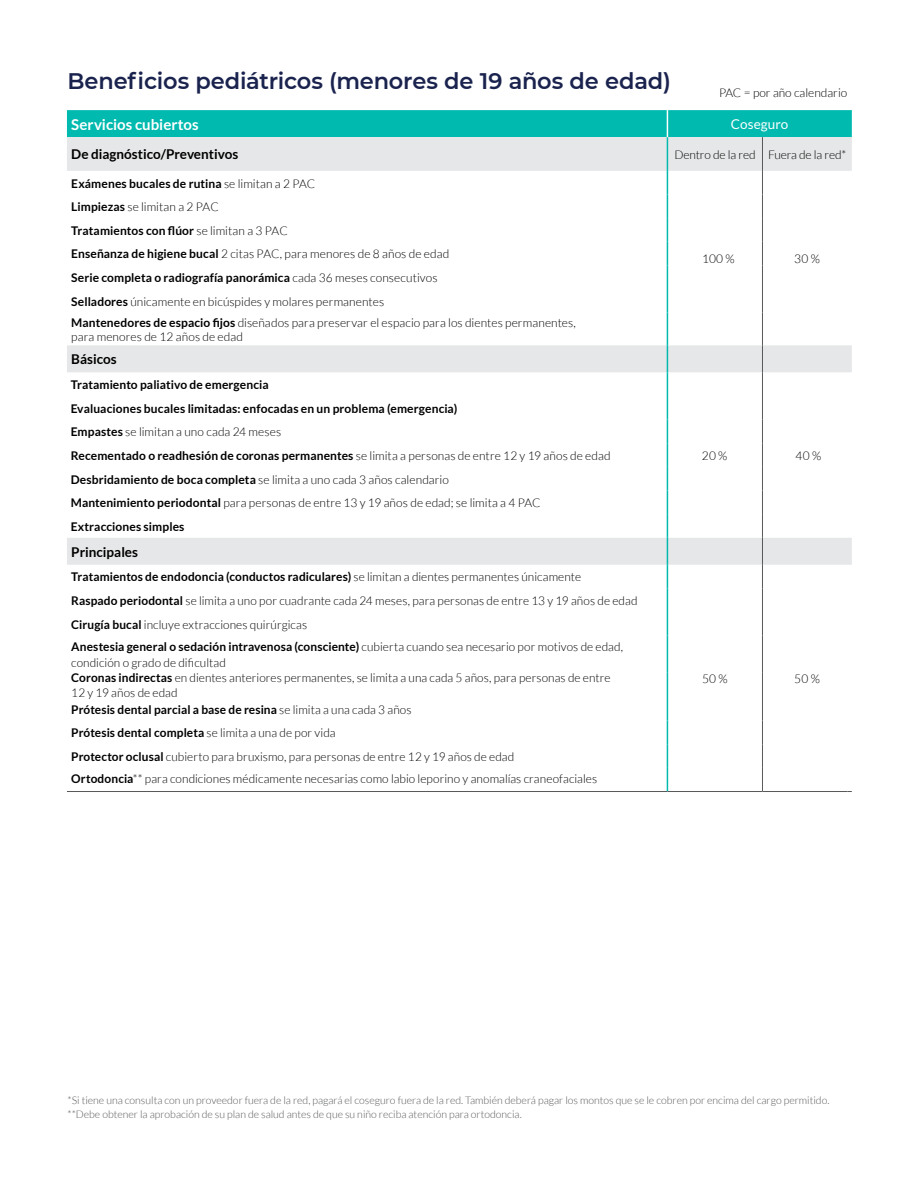
<style>
.page{position:relative;width:918px;height:1188px;background:#fff}
.page>*{position:absolute;margin:0;border:0;box-sizing:border-box;transform-origin:0 0}
.t1{font:600 22.5px "Montserrat";letter-spacing:-.01em;color:#1a234e}
.t2{font:700 15px "Lato";color:#fff}
.t3{font:700 13.5px "Lato";color:#000}
.t4{font:13.5px "Lato";letter-spacing:.005em;color:#fff}
.t5{font:300 12px/23.7px "Lato";letter-spacing:.005em;color:#000}
.t6{font:700 12px/23.7px "Lato";letter-spacing:.01em;color:#000}
.t7{font:300 10.5px/13.6px "Lato";color:#58595b}
.s1{font-weight:300}
.s2{font-weight:700}
</style>
<div class="page">
<svg style="left:67px;top:137px;width:785px;height:428px"></svg>
<hr style="left:667px;top:791px;width:95px;height:1px;background:#58595b">
<hr style="left:762px;top:791px;width:85px;height:1px;background:#58595b">
<hr style="left:667px;top:137px;width:1px;height:34px;background:#00bab0">
<svg style="left:667px;top:171px;width:1px;height:142px"></svg>
<hr style="left:667px;top:313px;width:1px;height:32px;background:#00bab0">
<svg style="left:667px;top:345px;width:1px;height:291px"></svg>
<hr style="left:667px;top:636px;width:1px;height:36px;background:#00bab0">
<svg style="left:667px;top:672px;width:1px;height:119px"></svg>
<div style="left:67px;top:110px;width:785px;height:27px;background:#00bab0"></div>
<hr style="left:67px;top:791px;width:600px;height:1px;background:#58595b">
<hr style="left:762px;top:137px;width:1px;height:34px;background:#58595b">
<svg style="left:762px;top:171px;width:1px;height:142px"></svg>
<hr style="left:762px;top:313px;width:1px;height:32px;background:#58595b">
<svg style="left:762px;top:345px;width:1px;height:291px"></svg>
<hr style="left:762px;top:636px;width:1px;height:36px;background:#58595b">
<svg style="left:762px;top:672px;width:1px;height:119px"></svg>
<h1 class="t1" style="left:68px;top:65px;width:605px">Beneficios pediátricos (menores de 19 años de edad)</h1>
<p class="t5" style="left:719px;top:81px;width:130px">PAC = por año calendario</p>
<p class="t2" style="left:71px;top:116px;width:129px">Servicios cubiertos</p>
<p class="t4" style="left:731px;top:117px;width:59px">Coseguro</p>
<p class="t3" style="left:71px;top:147px;width:169px">De diagnóstico/Preventivos</p>
<p class="t5" style="left:674px;top:143px;width:173px">Dentro de la red Fuera de la red*</p>
<p class="t6" style="left:71px;top:171px;width:246px">Exámenes bucales de rutina <span class="s1">se limitan a 2 PAC</span></p>
<p class="t5" style="left:71px;top:195px;width:379px"><span class="s2">Limpiezas</span> se limitan a 2 PAC<br><span class="s2">Tratamientos con flúor</span> se limitan a 3 PAC<br><span class="s2">Enseñanza de higiene bucal</span> 2 citas PAC, para menores de 8 años de edad <span class="s2">Serie completa o radiografía panorámica</span> cada 36 meses consecutivos <span class="s2">Selladores</span> únicamente en bicúspides y molares permanentes</p>
<p class="t5" style="left:71px;top:315px;width:506px;line-height:14.4px"><span class="s2">Mantenedores de espacio fijos</span> diseñados para preservar el espacio para los dientes permanentes, para menores de 12 años de edad</p>
<p class="t3" style="left:71px;top:352px;width:47px">Básicos</p>
<p class="t6" style="left:71px;top:373px;width:199px">Tratamiento paliativo de emergencia</p>
<p class="t6" style="left:71px;top:396px;width:541px">Evaluaciones bucales limitadas: enfocadas en un problema (emergencia)<br>Empastes <span class="s1">se limitan a uno cada 24 meses<br></span>Recementado o readhesión de coronas permanentes <span class="s1">se limita a personas de entre 12 y 19 años de edad </span>Desbridamiento de boca completa <span class="s1">se limita a uno cada 3 años calendario<br></span>Mantenimiento periodontal <span class="s1">para personas de entre 13 y 19 años de edad; se limita a 4 PAC </span>Extracciones simples</p>
<p class="t3" style="left:71px;top:544px;width:68px">Principales</p>
<p class="t6" style="left:71px;top:565px;width:511px">Tratamientos de endodoncia (conductos radiculares) <span class="s1">se limitan a dientes permanentes únicamente</span></p>
<p class="t5" style="left:71px;top:589px;width:568px"><span class="s2">Raspado periodontal</span> se limita a uno por cuadrante cada 24 meses, para personas de entre 13 y 19 años de edad<br><span class="s2">Cirugía bucal</span> incluye extracciones quirúrgicas</p>
<p class="t5" style="left:71px;top:639px;width:554px;line-height:15.8px"><span class="s2">Anestesia general o sedación intravenosa (consciente)</span> cubierta cuando sea necesario por motivos de edad, condición o grado de dificultad<br><span class="s2">Coronas indirectas</span> en dientes anteriores permanentes, se limita a una cada 5 años, para personas de entre</p>
<p class="t5" style="left:71px;top:684px;width:342px;line-height:17px">12 y 19 años de edad<br><span class="s2">Prótesis dental parcial a base de resina</span> se limita a una cada 3 años</p>
<p class="t5" style="left:71px;top:721px;width:445px"><span class="s2">Prótesis dental completa</span> se limita a una de por vida<br><span class="s2">Protector oclusal</span> cubierto para bruxismo, para personas de entre 12 y 19 años de edad</p>
<p class="t5" style="left:71px;top:767px;width:527px"><span class="s2">Ortodoncia</span>** para condiciones médicamente necesarias como labio leporino y anomalías craneofaciales</p>
<p class="t5" style="left:702px;top:247px;width:34px">100 %</p>
<p class="t5" style="left:794px;top:247px;width:27px">30 %</p>
<p class="t5" style="left:702px;top:444px;width:27px">20 %</p>
<p class="t5" style="left:795px;top:444px;width:28px">40 %</p>
<p class="t5" style="left:702px;top:667px;width:27px">50 %</p>
<p class="t5" style="left:794px;top:667px;width:27px">50 %</p>
<p class="t7" style="left:68px;top:1093px;width:763px">*Si tiene una consulta con un proveedor fuera de la red, pagará el coseguro fuera de la red. También deberá pagar los montos que se le cobren por encima del cargo permitido. **Debe obtener la aprobación de su plan de salud antes de que su niño reciba atención para ortodoncia.</p>
</div>
